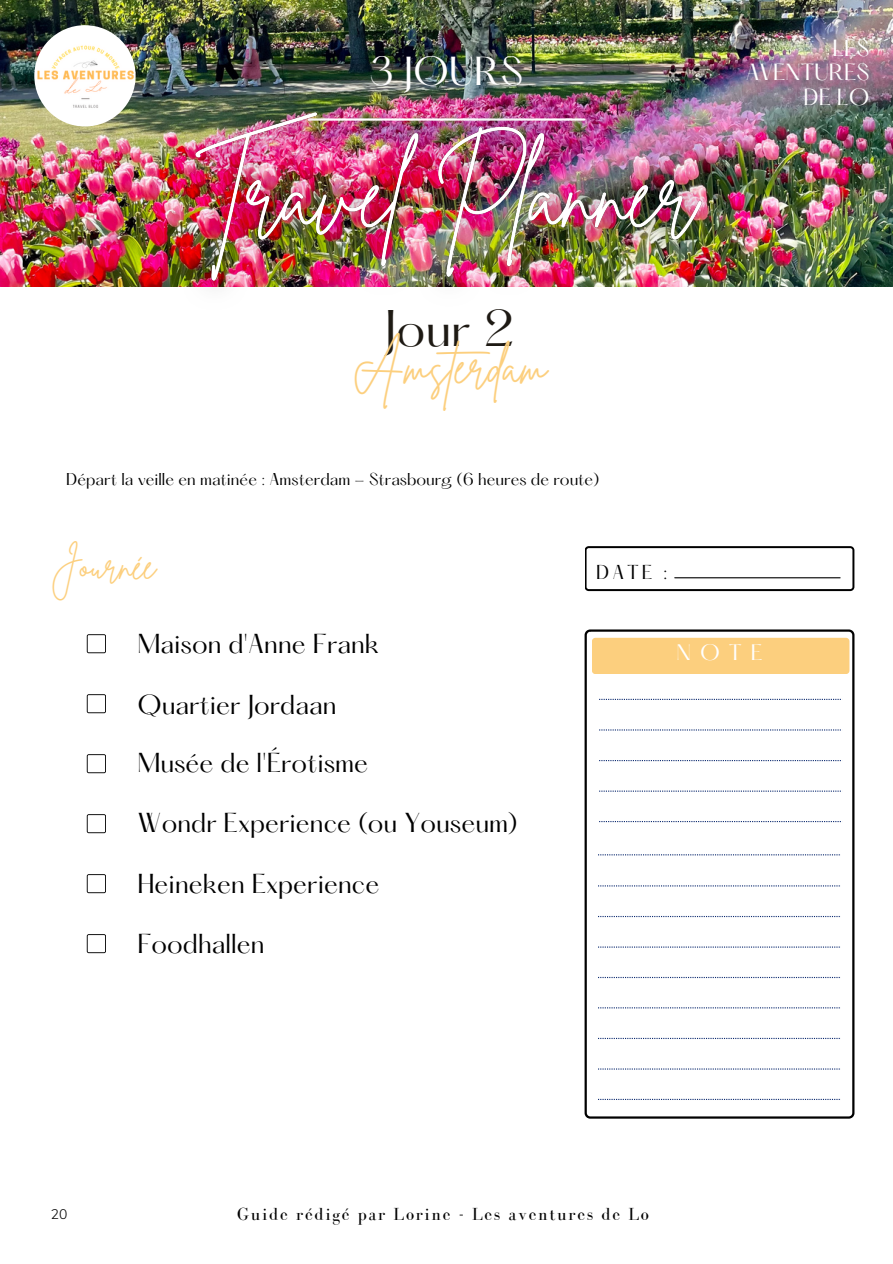
<style>
.page{position:relative;width:893px;height:1264px;background:#fff}
.page>*{position:absolute;margin:0;border:0;box-sizing:border-box;transform-origin:0 0}
.t1{font:48px "Brittany Signature";color:#fccf7e}
.t2{font:45px "Hatton";color:#1e1a14}
.t3{font:37.5px "Brittany Signature";color:#fccf7e}
.t4{font:35.4px "Hatton";color:#fff}
.t5{font:24px "Hatton";color:#000}
.t6{font:20.4px/24.8px "Hatton";color:#fff;text-align:right}
.t7{font:19.65px "Hatton";color:#fff}
.t8{font:18px "Bodoni FLF";letter-spacing:.095em;color:#000}
.t9{font:17.55px "Hatton";color:#000}
.t10{font:15px "Hatton";color:#000}
.t11{font:300 13.8px "Nunito";color:#000}
</style>
<div class="page">
<img style="left:0;top:0;width:892px;height:286px">
<svg style="left:87px;top:694px;width:19px;height:19px"></svg>
<svg style="left:87px;top:874px;width:19px;height:19px"></svg>
<svg style="left:87px;top:754px;width:19px;height:19px"></svg>
<svg style="left:87px;top:814px;width:19px;height:19px"></svg>
<svg style="left:584px;top:629px;width:270px;height:489px"></svg>
<div style="left:592px;top:637px;width:257px;height:37px;background:#fccf7e;border-radius:3px"></div>
<svg style="left:599px;top:698px;width:243px;height:2px"></svg>
<svg style="left:599px;top:821px;width:243px;height:1px"></svg>
<svg style="left:599px;top:760px;width:243px;height:1px"></svg>
<svg style="left:599px;top:729px;width:243px;height:1px"></svg>
<svg style="left:599px;top:790px;width:243px;height:1px"></svg>
<svg style="left:585px;top:546px;width:269px;height:45px"></svg>
<hr style="left:674px;top:577px;width:166px;height:1px;background:#000">
<svg style="left:598px;top:854px;width:242px;height:1px"></svg>
<svg style="left:598px;top:976px;width:242px;height:2px"></svg>
<svg style="left:598px;top:916px;width:242px;height:1px"></svg>
<svg style="left:598px;top:885px;width:242px;height:1px"></svg>
<svg style="left:598px;top:946px;width:242px;height:1px"></svg>
<svg style="left:598px;top:1098px;width:242px;height:1px"></svg>
<svg style="left:598px;top:1037px;width:242px;height:2px"></svg>
<svg style="left:598px;top:1007px;width:242px;height:1px"></svg>
<svg style="left:598px;top:1068px;width:242px;height:1px"></svg>
<img style="left:34px;top:25px;width:102px;height:101px;border-radius:50%">
<img style="left:153px;top:75px;width:590px;height:212px">
<svg style="left:87px;top:634px;width:19px;height:19px"></svg>
<svg style="left:87px;top:934px;width:19px;height:19px"></svg>
<p class="t4" style="left:369px;top:54px;width:155px">3 JOURS</p>
<p class="t6" style="left:745px;top:37px;width:125px">LES<br>AVENTURES<br>DE LO</p>
<p class="t2" style="left:383px;top:308px;width:132px">Jour 2</p>
<p class="t1" style="left:352px;top:335px;width:196px">Amsterdam</p>
<p class="t10" style="left:66px;top:472px;width:534px">Départ la veille en matinée : Amsterdam - Strasbourg (6 heures de route)</p>
<p class="t3" style="left:51px;top:541px;width:106px">Journée</p>
<p class="t5" style="left:137px;top:632px;width:243px">Maison d'Anne Frank</p>
<p class="t5" style="left:137px;top:693px;width:201px">Quartier Jordaan</p>
<p class="t5" style="left:137px;top:751px;width:232px">Musée de l'Érotisme</p>
<p class="t5" style="left:137px;top:811px;width:382px">Wondr Experience (ou Youseum)</p>
<p class="t5" style="left:137px;top:872px;width:243px">Heineken Experience</p>
<p class="t5" style="left:137px;top:932px;width:129px">Foodhallen</p>
<p class="t9" style="left:596px;top:563px;width:73px">DATE :</p>
<p class="t7" style="left:676px;top:643px;width:87px">NOTE</p>
<p class="t11" style="left:51px;top:1204px;width:18px">20</p>
<p class="t8" style="left:237px;top:1204px;width:413px">Guide rédigé par Lorine - Les aventures de Lo</p>
</div>
